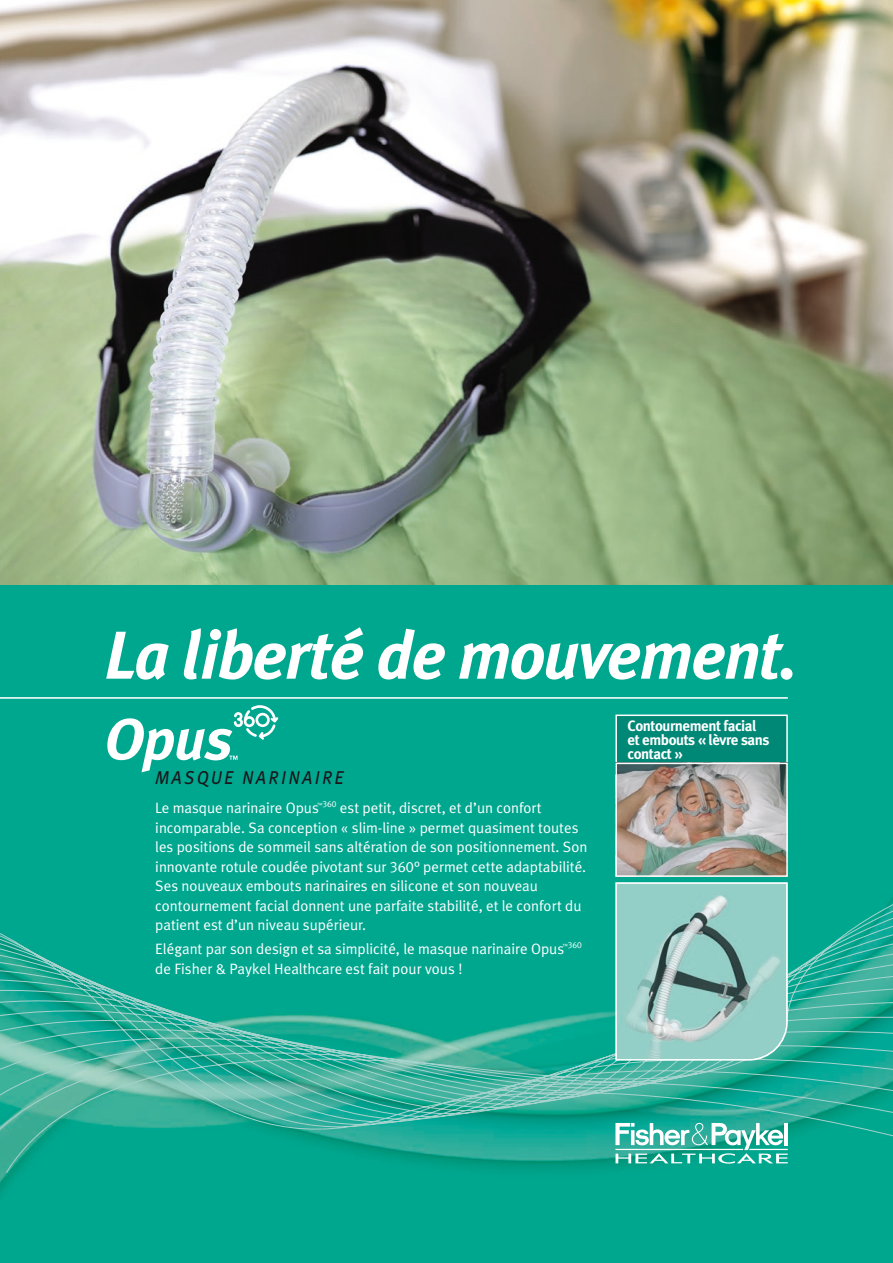
<style>
.page{position:relative;width:893px;height:1263px;background:#fff}
.page>*{position:absolute;margin:0;border:0;box-sizing:border-box;transform-origin:0 0}
.t1{font:italic 700 67.5px "Meta Plus";letter-spacing:-.025em;color:#fff}
.t2{font:italic 24.45px "Meta Plus Normal Caps";letter-spacing:.09em;color:#1a171c;scale:.85 1}
.t3{font:15px/19.5px "Meta Plus Normal";color:#fff}
.t4{font:700 15px/14.2px "Meta Plus";letter-spacing:-.03em;color:#fff}
.t5{font:8.7px "Meta Plus Normal Caps";color:#fff}
.s1{font-family:"Meta Plus Normal Caps"}
.s2{font-family:"Meta Plus Normal";font-size:6px}
</style>
<div class="page">
<div style="left:0;top:584px;width:893px;height:679px;background:#00a78f"></div>
<svg style="left:0;top:836px;width:893px;height:352px;background:#17aa94"></svg>
<img style="left:0;top:0;width:893px;height:584px">
<svg style="left:615px;top:881px;width:173px;height:180px;background:#94c6bf"></svg>
<div style="left:616px;top:715px;width:171px;height:48px;background:#008876"></div>
<div style="left:615px;top:714px;width:173px;height:50px;border:2px solid #fff"></div>
<hr style="left:0;top:697px;width:788px;height:2px;background:#fff">
<img style="left:618px;top:766px;width:167px;height:108px">
<div style="left:615px;top:763px;width:173px;height:114px;border:2px solid #fff"></div>
<svg style="left:107px;top:704px;width:171px;height:68px"></svg>
<svg style="left:615px;top:1123px;width:173px;height:40px"></svg>
<p class="t1" style="left:104px;top:616px;width:695px">La liberté de mouvement.</p>
<p class="t2" style="left:155px;top:761px;width:224px">masque narinaire</p>
<p class="t3" style="left:155px;top:798px;width:434px">Le masque narinaire Opus<sup>™</sup><sup>360</sup> est petit, discret, et d’un confort incomparable. Sa conception « slim-line » permet quasiment toutes les positions de sommeil sans altération de son positionnement. Son innovante rotule coudée pivotant sur <span class="s1">360</span>° permet cette adaptabilité.<br>Ses nouveaux embouts narinaires en silicone et son nouveau contournement facial donnent une parfaite stabilité, et le confort du patient est d’un niveau supérieur.</p>
<p class="t3" style="left:155px;top:939px;width:410px">Elégant par son design et sa simplicité, le masque narinaire Opus</p>
<p class="t5" style="left:562px;top:940px;width:21px"><span class="s2">™</span>360</p>
<p class="t3" style="left:155px;top:959px;width:309px">de Fisher &amp; Paykel Healthcare est fait pour vous !</p>
<p class="t4" style="left:628px;top:718px;width:144px">Contournement facial et embouts « lèvre sans contact »</p>
</div>
